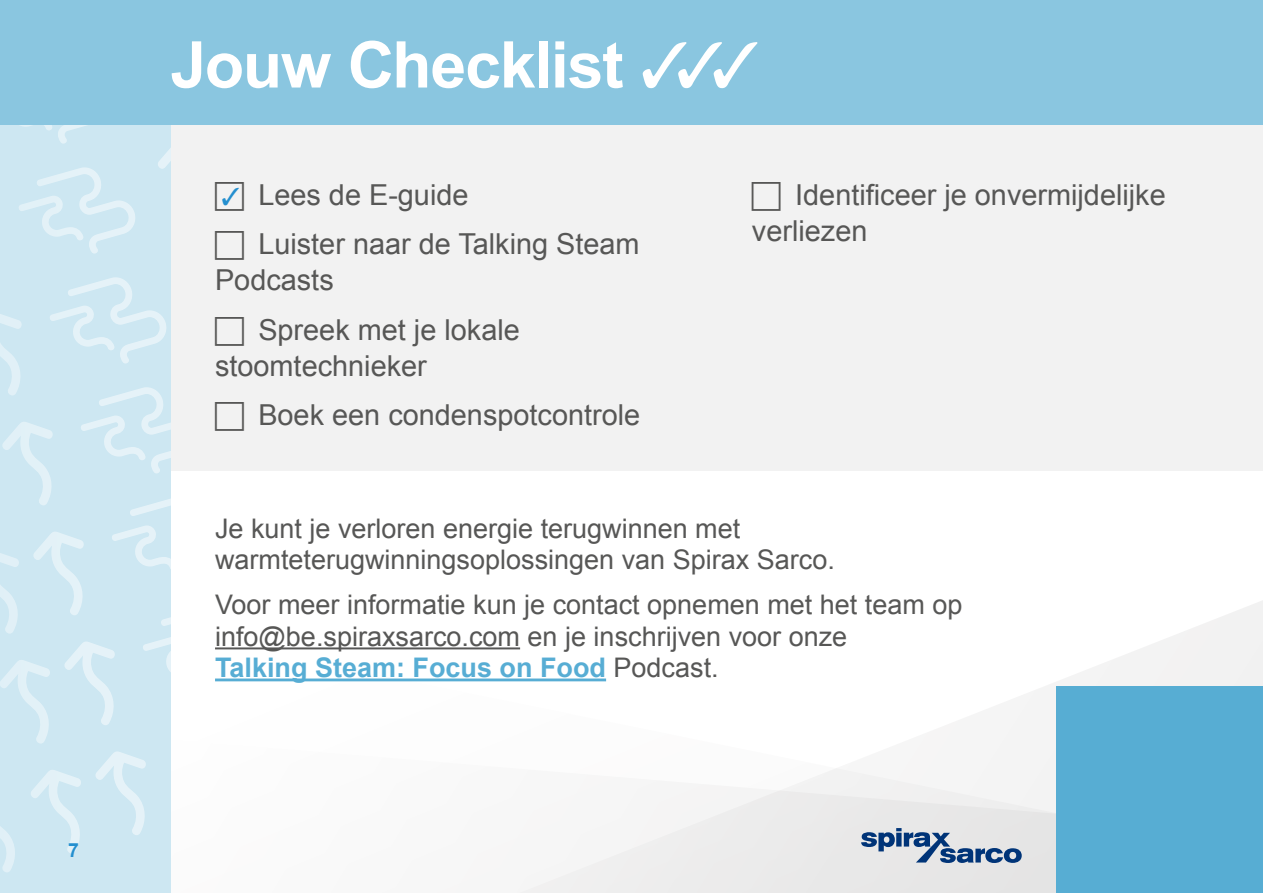
<style>
.page{position:relative;width:1263px;height:893px;background:#fff}
.page>*{position:absolute;margin:0;border:0;box-sizing:border-box;transform-origin:0 0}
.t1{font:700 64.5px "Arial";letter-spacing:-.02em;color:#fff}
.t2{font:28.8px/49.5px "Arial";color:#575756}
.t3{font:27px/31.5px "Arial";color:#575756}
.t4{font:700 19.5px "Arial";color:#248fcf}
.s1{color:#248fcf}
.s2{font-weight:700;color:#57add4}
</style>
<div class="page">
<svg style="left:215px;top:603px;width:1048px;height:290px"></svg>
<div style="left:157px;top:110px;width:1106px;height:360px;background:#f2f2f2"></div>
<div style="left:0;top:0;width:171px;height:893px;background:#cde7f2"></div>
<svg style="left:20px;top:125px;width:67px;height:19px"></svg>
<svg style="left:19px;top:167px;width:116px;height:87px"></svg>
<svg style="left:158px;top:148px;width:13px;height:21px"></svg>
<svg style="left:0;top:314px;width:22px;height:81px"></svg>
<svg style="left:50px;top:277px;width:116px;height:86px"></svg>
<svg style="left:2px;top:422px;width:51px;height:83px"></svg>
<svg style="left:81px;top:387px;width:90px;height:86px"></svg>
<svg style="left:0;top:553px;width:19px;height:81px"></svg>
<svg style="left:33px;top:532px;width:51px;height:83px"></svg>
<svg style="left:112px;top:499px;width:59px;height:70px"></svg>
<svg style="left:0;top:660px;width:50px;height:84px"></svg>
<svg style="left:64px;top:642px;width:51px;height:83px"></svg>
<svg style="left:143px;top:617px;width:28px;height:55px"></svg>
<svg style="left:0;top:826px;width:15px;height:46px"></svg>
<svg style="left:31px;top:770px;width:50px;height:83px"></svg>
<svg style="left:95px;top:751px;width:51px;height:84px"></svg>
<div style="left:0;top:0;width:1263px;height:125px;background:#8ac6e0"></div>
<svg style="left:861px;top:828px;width:161px;height:35px;background:#9dadc3"></svg>
<hr style="left:215px;top:647px;width:305px;height:2px;background:#575756">
<hr style="left:215px;top:678px;width:391px;height:3px;background:#57add4">
<div style="left:1056px;top:686px;width:207px;height:207px;background:#57add3"></div>
<p class="t4" style="left:68px;top:837px;width:12px">7</p>
<h1 class="t1" style="left:171px;top:22px;width:591px">Jouw Checklist ✓✓✓</h1>
<p class="t2" style="left:258px;top:170px;width:383px;text-indent:-37px"><span class="s1">✓</span> Lees de E-guide<br>Luister naar de Talking Steam</p>
<p class="t2" style="left:258px;top:255px;width:263px;text-indent:-43px">Podcasts<br>Spreek met je lokale</p>
<p class="t2" style="left:258px;top:341px;width:383px;text-indent:-43px">stoomtechnieker<br>Boek een condenspotcontrole</p>
<p class="t2" style="left:752px;top:177px;width:415px;line-height:36px;text-indent:43px">Identificeer je onvermijdelijke verliezen</p>
<p class="t3" style="left:215px;top:513px;width:621px">Je kunt je verloren energie terugwinnen met warmteterugwinningsoplossingen van Spirax Sarco.</p>
<p class="t3" style="left:215px;top:589px;width:749px">Voor meer informatie kun je contact opnemen met het team op info@be.spiraxsarco.com en je inschrijven voor onze<br><span class="s2">Talking Steam: Focus on Food</span> Podcast.</p>
</div>
